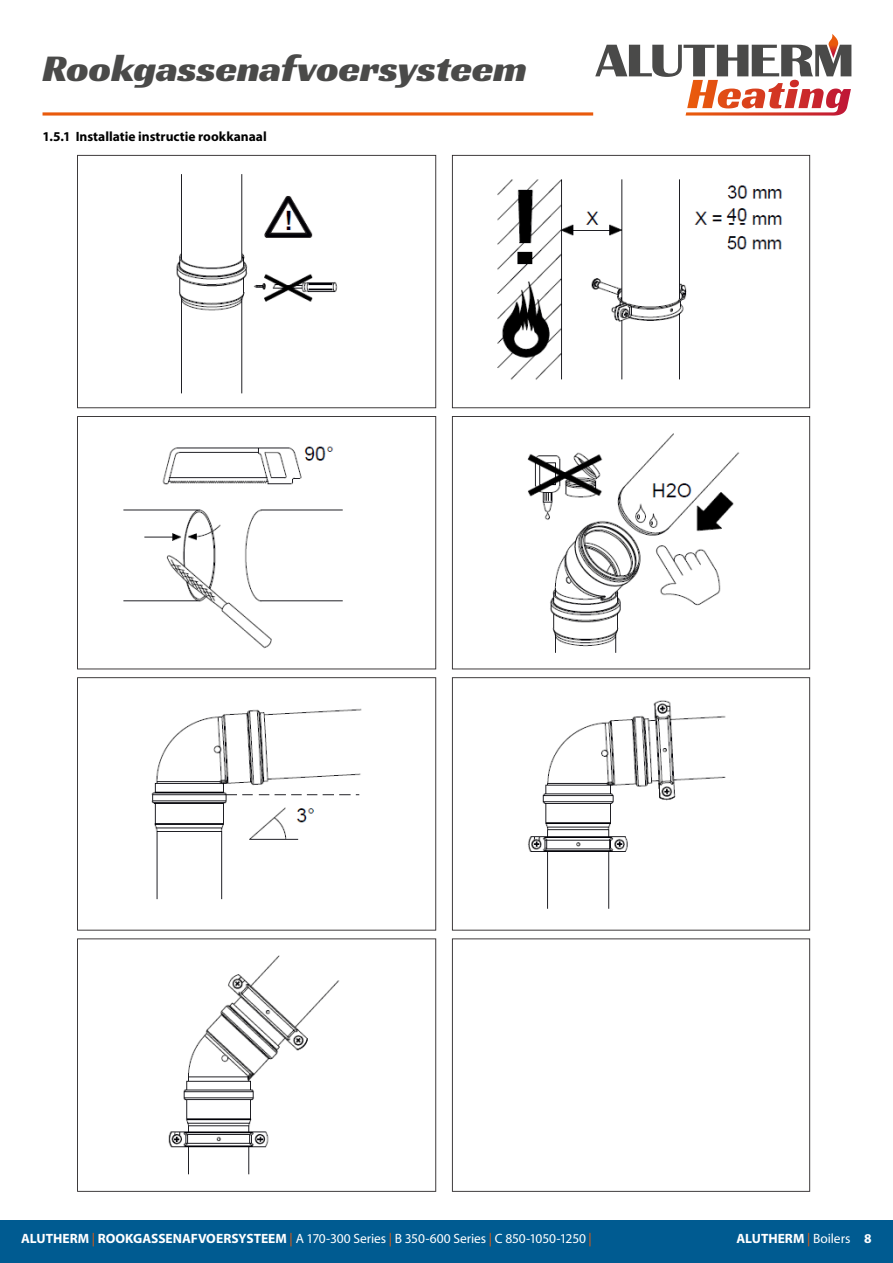
<style>
.page{position:relative;width:893px;height:1263px;background:#fff}
.page>*{position:absolute;margin:0;border:0;box-sizing:border-box;transform-origin:0 0}
.t1{font:39px "Racing Sans One";color:#4a4a49}
.t2{font:13.5px "Myriad";letter-spacing:-.01em;color:#fff}
.t3{font:700 13.5px "Myriad Pro";color:#000}
.t4{font:700 13.5px "Myriad";letter-spacing:-.005em;color:#fff}
.s1{font-weight:700}
.s2{color:#e95a0c}
.s3{font-weight:400;color:#e95a0c}
.s4{font-weight:400}
</style>
<div class="page">
<div style="left:0;top:1220px;width:893px;height:43px;background:#005b91"></div>
<svg style="left:43px;top:112px;width:550px;height:4px;background:#ed7c3f"></svg>
<svg style="left:595px;top:34px;width:256px;height:82px"></svg>
<img style="left:77px;top:154px;width:734px;height:1038px">
<h1 class="t1" style="left:43px;top:43px;width:486px">Rookgassenafvoersysteem</h1>
<p class="t3" style="left:43px;top:128px;width:226px">1.5.1 Installatie instructie rookkanaal</p>
<p class="t2" style="left:21px;top:1232px;width:572px"><span class="s1">ALUTHERM</span> <span class="s2">|</span> <span class="s1">ROOKGASSENAFVOERSYSTEEM</span> <span class="s2">|</span> A 170-300 Series <span class="s2">|</span> B 350-600 Series <span class="s2">|</span> C 850-1050-1250 <span class="s2">|</span></p>
<p class="t4" style="left:736px;top:1232px;width:137px">ALUTHERM <span class="s3">|</span> <span class="s4">Boilers</span> 8</p>
</div>
